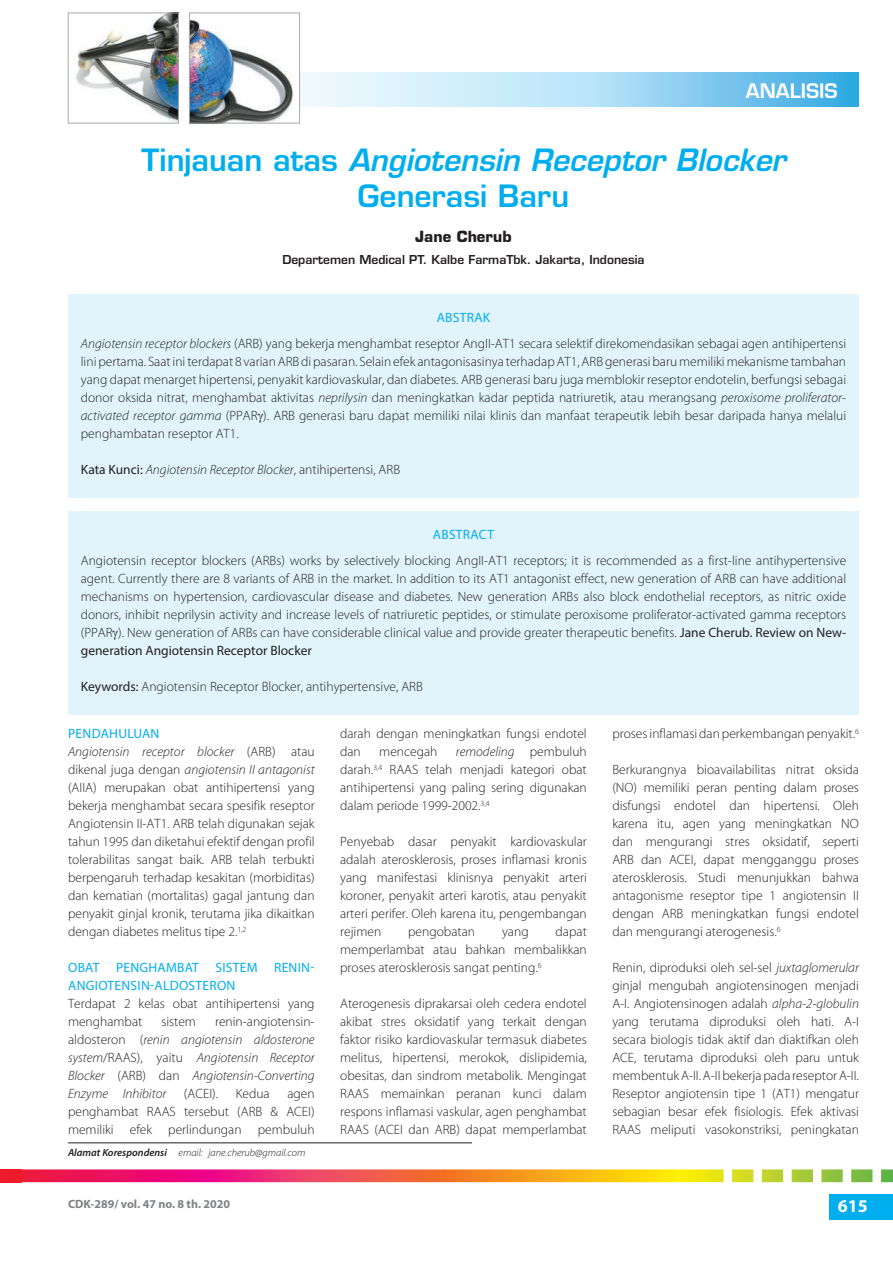
<style>
.page{position:relative;width:893px;height:1263px;background:#fff}
.page>*{position:absolute;margin:0;border:0;box-sizing:border-box;transform-origin:0 0}
.t1{font:italic 600 30px/36px "Eurostile LT Std";color:#00aeef;text-align:center}
.t2{font:600 19.5px "Eurostile LT Std";color:#fff}
.t3{font:700 18px "Myriad Pro";color:#fff}
.t4{font:700 15px "Eurostile LT Std";color:#231f20}
.t5{font:300 13.5px/18px "Myriad Pro";color:#231f20;text-align:justify}
.t6{font:italic 300 13.5px/18px "Myriad Pro";color:#231f20;text-align:justify}
.t7{font:13.5px/18px "Myriad Pro";letter-spacing:.02em;color:#00aeef}
.t8{font:600 12px "Eurostile LT Std";color:#231f20}
.t9{font:700 12px "Myriad Pro";color:#808285}
.t10{font:italic 300 10.5px "Myriad Pro";color:#231f20}
.s1{font-style:normal}
.s2{font-weight:400;color:#00aeef}
.s3{font-style:italic}
.s4{font-weight:400;font-style:normal}
.s5{font-weight:400}
.s6{font-weight:600}
</style>
<div class="page">
<svg style="left:300px;top:72px;width:559px;height:35px;background:#a8dbf4"></svg>
<img style="left:76px;top:15px;width:101px;height:106px">
<div style="left:68px;top:13px;width:111px;height:110px;border:1px solid #a8a9ad"></div>
<img style="left:191px;top:19px;width:102px;height:102px">
<div style="left:189px;top:13px;width:111px;height:110px;border:1px solid #a8a9ad"></div>
<div style="left:829px;top:1194px;width:64px;height:26px;background:#00aeef"></div>
<svg style="left:21px;top:1169px;width:872px;height:13px;background:#e87f51"></svg>
<div style="left:0;top:1169px;width:21px;height:13px;background:#ee1b2b"></div>
<hr style="left:68px;top:1142px;width:404px;height:1px;background:#231f20">
<div style="left:68px;top:295px;width:791px;height:203px;background:#e1f4fc"></div>
<div style="left:68px;top:511px;width:791px;height:203px;background:#e1f4fc"></div>
<h2 class="t2" style="left:746px;top:79px;width:93px">ANALISIS</h2>
<h1 class="t1" style="left:141px;top:143px;width:646px"><span class="s1">Tinjauan atas</span> Angiotensin Receptor Blocker<br><span class="s1">Generasi Baru</span></h1>
<p class="t4" style="left:415px;top:228px;width:98px">Jane Cherub</p>
<p class="t8" style="left:282px;top:252px;width:364px">Departemen Medical PT. Kalbe FarmaTbk. Jakarta, Indonesia</p>
<p class="t5" style="left:81px;top:305px;width:767px;line-height:26.1px;text-indent:356px"><span class="s2">Abstrak<br></span><span class="s3">Angiotensin receptor blockers</span> (ARB) yang bekerja menghambat reseptor AngII-AT1 secara selektif direkomendasikan sebagai agen antihipertensi</p>
<p class="t5" style="left:81px;top:353px;width:767px">lini pertama. Saat ini terdapat 8 varian ARB di pasaran. Selain efek antagonisasinya terhadap AT1, ARB generasi baru memiliki mekanisme tambahan yang dapat menarget hipertensi, penyakit kardiovaskular, dan diabetes. ARB generasi baru juga memblokir reseptor endotelin, berfungsi sebagai donor oksida nitrat, menghambat aktivitas <span class="s3">neprilysin</span> dan meningkatkan kadar peptida natriuretik, atau merangsang <span class="s3">peroxisome proliferator&shy;activated receptor gamma</span> (PPAR ). ARB generasi baru dapat memiliki nilai klinis dan manfaat terapeutik lebih besar daripada hanya melalui penghambatan reseptor AT1.</p>
<p class="t6" style="left:81px;top:461px;width:321px"><span class="s4">Kata Kunci:</span> Angiotensin Receptor Blocker<span class="s1">, antihipertensi, ARB</span></p>
<p class="t7" style="left:433px;top:525px;width:17px">Abstract</p>
<p class="t5" style="left:81px;top:551px;width:767px">Angiotensin receptor blockers (ARBs) works by selectively blocking AngII-AT1 receptors; it is recommended as a first-line antihypertensive agent. Currently there are 8 variants of ARB in the market. In addition to its AT1 antagonist effect, new generation of ARB can have additional mechanisms on hypertension, cardiovascular disease and diabetes. New generation ARBs also block endothelial receptors, as nitric oxide donors, inhibit neprilysin activity and increase levels of natriuretic peptides, or stimulate peroxisome proliferator-activated gamma receptors (PPAR ). New generation of ARBs can have considerable clinical value and provide greater therapeutic benefits. <span class="s5">Jane Cherub. Review on New&shy;generation Angiotensin Receptor Blocker</span></p>
<p class="t5" style="left:81px;top:677px;width:344px"><span class="s5">Keywords:</span> Angiotensin Receptor Blocker, antihypertensive, ARB</p>
<p class="t5" style="left:68px;top:725px;width:248px;text-align:left"><span class="s2">PENDAHULUAN<br></span><span class="s3">Angiotensin receptor blocker</span> (ARB) atau dikenal juga dengan <span class="s3">angiotensin II antagonist </span>(AIIA) merupakan obat antihipertensi yang bekerja menghambat secara spesifik reseptor Angiotensin II-AT1. ARB telah digunakan sejak tahun 1995 dan diketahui efektif dengan profil tolerabilitas sangat baik. ARB telah terbukti berpengaruh terhadap kesakitan (morbiditas) dan kematian (mortalitas) gagal jantung dan penyakit ginjal kronik, terutama jika dikaitkan dengan diabetes melitus tipe 2.<sup>1,2</sup></p>
<p class="t7" style="left:68px;top:958px;width:248px">OBAT PENGHAMBAT SISTEM RENIN-<br>ANGIOTENSIN-ALDOSTERON</p>
<p class="t5" style="left:68px;top:995px;width:248px">Terdapat 2 kelas obat antihipertensi yang menghambat</p>
<p class="t5" style="left:340px;top:725px;width:248px">darah dengan meningkatkan fungsi endotel dan</p>
<p class="t5" style="left:612px;top:725px;width:248px">proses inflamasi dan perkembangan penyakit.<sup>6</sup></p>
<p class="t5" style="left:612px;top:761px;width:248px">Berkurangnya bioavailabilitas nitrat oksida (NO) memiliki peran penting dalam proses disfungsi endotel dan hipertensi. Oleh karena itu, agen yang meningkatkan NO dan mengurangi stres oksidatif, seperti ARB dan ACEI, dapat mengganggu proses aterosklerosis. Studi menunjukkan bahwa antagonisme reseptor tipe 1 angiotensin II dengan ARB meningkatkan fungsi endotel dan mengurangi aterogenesis.<sup>6</sup></p>
<p class="t5" style="left:612px;top:959px;width:248px">Renin, diproduksi oleh sel-sel <span class="s3">juxtaglomerular </span>ginjal mengubah angiotensinogen menjadi A-I. Angiotensinogen adalah <span class="s3">alpha-2-globulin </span>yang terutama diproduksi oleh hati. A-I secara biologis tidak aktif dan diaktifkan oleh ACE, terutama diproduksi oleh paru untuk membentuk A-II. A-II bekerja pada reseptor A-II.<br>Reseptor angiotensin tipe 1 (AT1) mengatur sebagian besar efek fisiologis. Efek aktivasi RAAS meliputi vasokonstriksi, peningkatan</p>
<p class="t5" style="left:340px;top:743px;width:248px;text-indent:116px"><span class="s3">remodeling</span> pembuluh darah.<sup>3,4</sup> RAAS telah menjadi kategori obat antihipertensi yang paling sering digunakan dalam periode 1999-2002.<sup>3,4</sup></p>
<p class="t5" style="left:340px;top:833px;width:248px">Penyebab dasar penyakit kardiovaskular adalah aterosklerosis, proses inflamasi kronis yang manifestasi klinisnya penyakit arteri koroner, penyakit arteri karotis, atau penyakit arteri perifer. Oleh karena itu, pengembangan rejimen</p>
<p class="t5" style="left:379px;top:743px;width:60px">mencegah</p>
<p class="t5" style="left:340px;top:923px;width:248px;text-indent:215px">dapat memperlambat atau bahkan membalikkan proses aterosklerosis sangat penting.<sup>6</sup></p>
<p class="t5" style="left:340px;top:995px;width:248px">Aterogenesis diprakarsai oleh cedera endotel akibat stres oksidatif yang terkait dengan faktor risiko kardiovaskular termasuk diabetes melitus, hipertensi, merokok, dislipidemia, obesitas, dan sindrom metabolik. Mengingat RAAS memainkan peranan kunci dalam respons inflamasi vaskular, agen penghambat RAAS (ACEI dan ARB) dapat memperlambat</p>
<p class="t5" style="left:408px;top:923px;width:68px">pengobatan</p>
<p class="t5" style="left:502px;top:923px;width:28px">yang</p>
<p class="t6" style="left:68px;top:1012px;width:248px;text-indent:147px"><span class="s1">renin-angiotensin&shy;aldosteron (</span>renin angiotensin aldosterone system<span class="s1">/RAAS), yaitu</span> Angiotensin Receptor Blocker <span class="s1">(ARB) dan</span> Angiotensin-Converting Enzyme Inhibitor</p>
<p class="t5" style="left:161px;top:1013px;width:36px">sistem</p>
<p class="t5" style="left:184px;top:1085px;width:36px">(ACEI).</p>
<p class="t5" style="left:236px;top:1085px;width:35px">Kedua</p>
<p class="t5" style="left:68px;top:1085px;width:248px;text-indent:219px">agen penghambat RAAS tersebut (ARB &amp; ACEI) memiliki efek perlindungan pembuluh</p>
<p class="t10" style="left:68px;top:1146px;width:239px"><span class="s6">Alamat Korespondensi</span> email: jane.cherub@gmail.com</p>
<p class="t9" style="left:68px;top:1196px;width:164px">CDK-289/ vol. 47 no. 8 th. 2020</p>
<h3 class="t3" style="left:838px;top:1194px;width:31px">615</h3>
</div>
